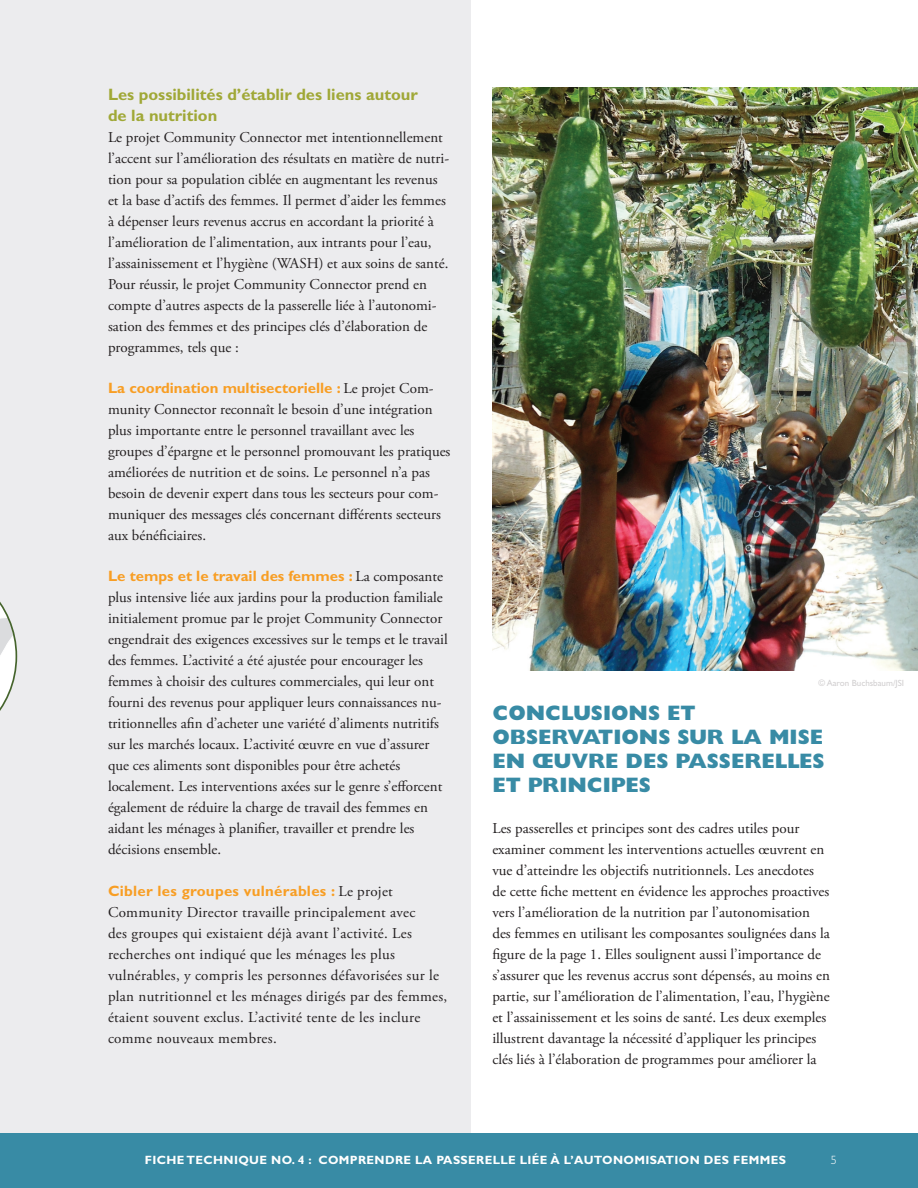
<style>
.page{position:relative;width:918px;height:1188px;background:#fff}
.page>*{position:absolute;margin:0;border:0;box-sizing:border-box;transform-origin:0 0}
.body_text{font:800 21px/24px "Gill Sans Std";color:#388ba5}
.subhead_2{font:700 16.5px/21px "Gill Sans Std";color:#a0a837}
.body_text-2{font:15px/21px "Adobe Garamond Pro";color:#231f20}
.body_text-3{font:15px/21px "Adobe Garamond Pro";letter-spacing:.02em;color:#231f20}
.t1{font:700 12px "Gill Sans Std";letter-spacing:.03em;color:#fff}
.t2{font:300 12px "Gill Sans Std";color:#fff}
.t3{font:9px "Gill Sans Std";color:#d2d0d1}
.s1{font-family:"Gill Sans Std";font-weight:700;color:#f89e24}
</style>
<div class="page">
<div style="left:0;top:1133px;width:918px;height:55px;background:#388ba5"></div>
<div style="left:0;top:0;width:471px;height:1133px;background:#ececee"></div>
<img style="left:492px;top:88px;width:426px;height:583px">
<svg style="left:0;top:602px;width:17px;height:109px"></svg>
<h3 class="subhead_2" style="left:108px;top:84px;width:311px">Les possibilités d’établir des liens autour de la nutrition</h3>
<p class="body_text-2" style="left:108px;top:127px;width:343px">Le projet Community Connector met intentionnellement l’accent sur l’amélioration des résultats en matière de nutri&shy;tion pour sa population ciblée en augmentant les revenus et la base d’actifs des femmes. Il permet d’aider les femmes à dépenser leurs revenus accrus en accordant la priorité à l’amélioration de l’alimentation, aux intrants pour l’eau, l’assainissement et l’hygiène (WASH) et aux soins de santé.<br>Pour réussir, le projet Community Connector prend en compte d’autres aspects de la passerelle liée à l’autonomi&shy;sation des femmes et des principes clés d’élaboration de programmes, tels que :</p>
<p class="body_text-2" style="left:108px;top:378px;width:344px"><span class="s1">La coordination multisectorielle :</span> Le projet Com&shy;munity Connector reconnaît le besoin d’une intégration plus importante entre le personnel travaillant avec les groupes d’épargne et le personnel promouvant les pratiques améliorées de nutrition et de soins. Le personnel n’a pas besoin de devenir expert dans tous les secteurs pour com&shy;muniquer des messages clés concernant différents secteurs aux bénéficiaires.</p>
<p class="body_text-2" style="left:108px;top:567px;width:341px"><span class="s1">Le temps et le travail des femmes :</span> La composante plus intensive liée aux jardins pour la production familiale initialement promue par le projet Community Connector engendrait des exigences excessives sur le temps et le travail des femmes. L’activité a été ajustée pour encourager les femmes à choisir des cultures commerciales, qui leur ont fourni des revenus pour appliquer leurs connaissances nu&shy;tritionnelles afin d’acheter une variété d’aliments nutritifs sur les marchés locaux. L’activité œuvre en vue d’assurer que ces aliments sont disponibles pour être achetés localement. Les interventions axées sur le genre s’efforcent également de réduire la charge de travail des femmes en aidant les ménages à planifier, travailler et prendre les décisions ensemble.</p>
<p class="body_text-3" style="left:108px;top:881px;width:341px"><span class="s1">Cibler les groupes vulnérables :</span> Le projet Community Director travaille principalement avec<br>des groupes qui existaient déjà avant l’activité. Les recherches ont indiqué que les ménages les plus vulnérables, y compris les personnes défavorisées sur le plan nutritionnel et les ménages dirigés par des femmes, étaient souvent exclus. L’activité tente de les inclure comme nouveaux membres.</p>
<p class="t3" style="left:818px;top:677px;width:87px">© Aaron Buchsbaum/JSI</p>
<p class="body_text" style="left:492px;top:701px;width:334px">CONCLUSIONS ET<br>OBSERVATIONS SUR LA MISE<br>EN ŒUVRE DES PASSERELLES<br>ET PRINCIPES</p>
<p class="body_text-2" style="left:492px;top:818px;width:339px">Les passerelles et principes sont des cadres utiles pour examiner comment les interventions actuelles œuvrent en vue d’atteindre les objectifs nutritionnels. Les anecdotes de cette fiche mettent en évidence les approches proactives vers l’amélioration de la nutrition par l’autonomisation des femmes en utilisant les composantes soulignées dans la figure de la page 1. Elles soulignent aussi l’importance de s’assurer que les revenus accrus sont dépensés, au moins en partie, sur l’amélioration de l’alimentation, l’eau, l’hygiène et l’assainissement et les soins de santé. Les deux exemples illustrent davantage la nécessité d’appliquer les principes clés liés à l’élaboration de programmes pour améliorer la</p>
<p class="t1" style="left:145px;top:1153px;width:643px">FICHE TECHNIQUE NO. 4 : COMPRENDRE LA PASSERELLE LIÉE À L’AUTONOMISATION DES FEMMES</p>
<p class="t2" style="left:831px;top:1153px;width:7px">5</p>
</div>
